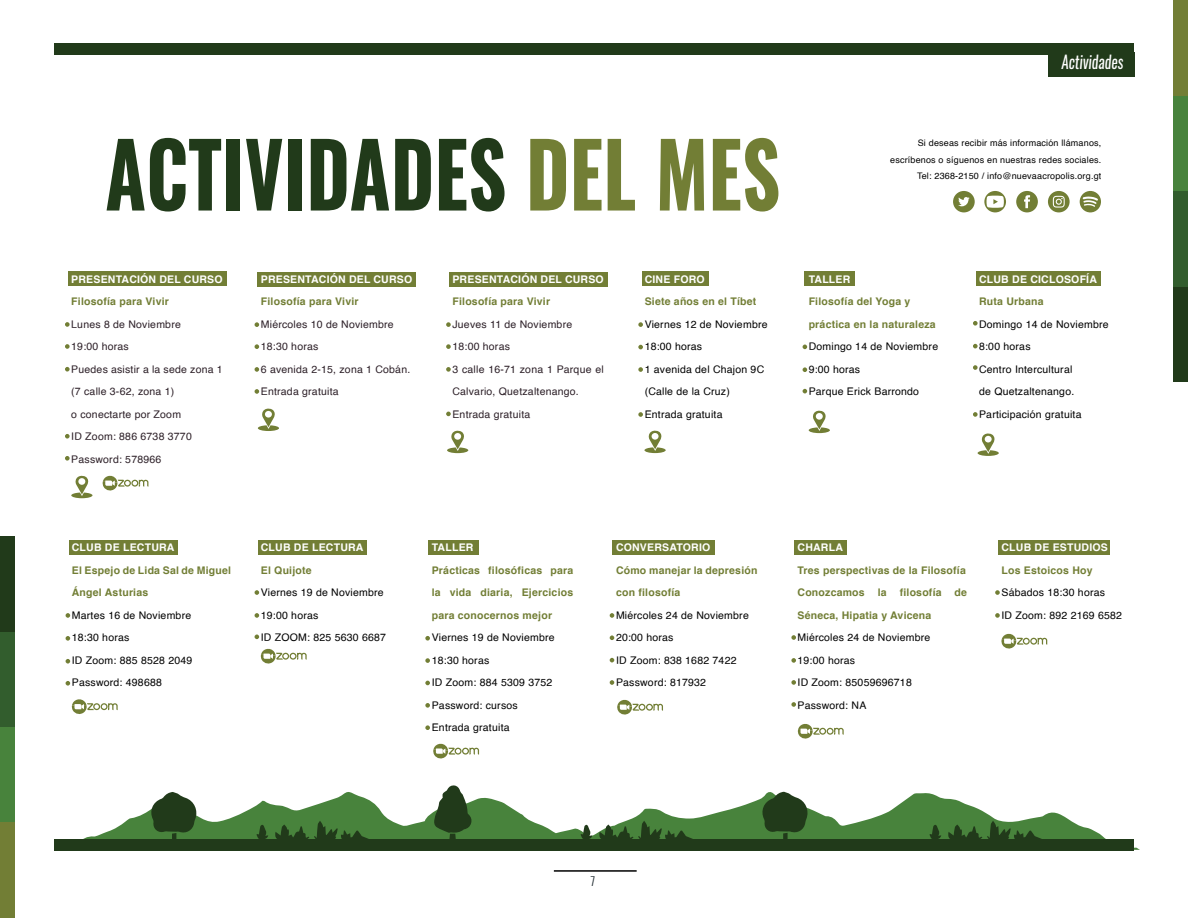
<style>
.page{position:relative;width:1188px;height:918px;background:#fff}
.page>*{position:absolute;margin:0;border:0;box-sizing:border-box;transform-origin:0 0}
.t1{font:700 88.5px "Oswald";color:#213a1a;scale:.85 1}
.t2{font:italic 17.7px "Oswald";color:#fff;scale:.85 1}
.t3{font:300 12px "Oswald";color:#182329}
.t4{font:10.5px/22.5px "Helvetica";letter-spacing:.02em;color:#000}
.t5{font:700 10.5px/22.5px "Helvetica";letter-spacing:.02em;color:#727e35}
.t6{font:10.5px/22.5px "Helvetica";letter-spacing:.02em;color:#2c1f27}
.t7{font:700 10.5px "Helvetica";letter-spacing:.02em;color:#fff}
.t8{font:9px/16.5px "Helvetica";letter-spacing:.02em;color:#000;text-align:right}
.s1{color:#727e35}
</style>
<div class="page">
<div style="left:794px;top:540px;width:53px;height:15px;background:#727e35"></div>
<div style="left:804px;top:272px;width:51px;height:14px;background:#727e35"></div>
<div style="left:976px;top:272px;width:124px;height:14px;background:#727e35"></div>
<div style="left:642px;top:272px;width:67px;height:14px;background:#727e35"></div>
<div style="left:612px;top:540px;width:102px;height:15px;background:#727e35"></div>
<div style="left:428px;top:540px;width:51px;height:15px;background:#727e35"></div>
<div style="left:68px;top:272px;width:158px;height:14px;background:#727e35"></div>
<div style="left:258px;top:272px;width:158px;height:15px;background:#727e35"></div>
<div style="left:54px;top:43px;width:1080px;height:11px;background:#213a1a"></div>
<div style="left:1048px;top:52px;width:86px;height:25px;background:#213a1a"></div>
<svg style="left:72px;top:699px;width:46px;height:15px"></svg>
<svg style="left:261px;top:648px;width:46px;height:16px"></svg>
<svg style="left:1001px;top:633px;width:46px;height:16px"></svg>
<svg style="left:102px;top:475px;width:46px;height:16px"></svg>
<svg style="left:433px;top:743px;width:46px;height:16px"></svg>
<svg style="left:617px;top:699px;width:46px;height:16px"></svg>
<svg style="left:798px;top:724px;width:46px;height:15px"></svg>
<svg style="left:425px;top:636px;width:5px;height:5px"></svg>
<svg style="left:425px;top:658px;width:5px;height:5px"></svg>
<svg style="left:425px;top:681px;width:5px;height:4px"></svg>
<svg style="left:425px;top:703px;width:5px;height:5px"></svg>
<svg style="left:425px;top:725px;width:5px;height:5px"></svg>
<svg style="left:638px;top:345px;width:5px;height:4px"></svg>
<svg style="left:638px;top:322px;width:5px;height:5px"></svg>
<svg style="left:638px;top:367px;width:5px;height:5px"></svg>
<svg style="left:638px;top:412px;width:5px;height:5px"></svg>
<svg style="left:610px;top:613px;width:4px;height:5px"></svg>
<svg style="left:610px;top:635px;width:4px;height:5px"></svg>
<svg style="left:610px;top:658px;width:4px;height:4px"></svg>
<svg style="left:610px;top:680px;width:4px;height:5px"></svg>
<svg style="left:803px;top:367px;width:4px;height:5px"></svg>
<svg style="left:973px;top:321px;width:5px;height:5px"></svg>
<svg style="left:803px;top:389px;width:4px;height:4px"></svg>
<svg style="left:973px;top:344px;width:5px;height:4px"></svg>
<svg style="left:973px;top:365px;width:5px;height:5px"></svg>
<svg style="left:973px;top:412px;width:5px;height:5px"></svg>
<svg style="left:803px;top:345px;width:4px;height:4px"></svg>
<svg style="left:791px;top:635px;width:5px;height:5px"></svg>
<svg style="left:791px;top:658px;width:5px;height:5px"></svg>
<svg style="left:791px;top:680px;width:5px;height:5px"></svg>
<svg style="left:791px;top:702px;width:5px;height:5px"></svg>
<div style="left:69px;top:540px;width:108px;height:15px;background:#727e35"></div>
<div style="left:258px;top:540px;width:108px;height:15px;background:#727e35"></div>
<div style="left:999px;top:540px;width:111px;height:15px;background:#727e35"></div>
<svg style="left:65px;top:322px;width:5px;height:5px"></svg>
<svg style="left:255px;top:322px;width:4px;height:5px"></svg>
<svg style="left:65px;top:367px;width:5px;height:5px"></svg>
<svg style="left:255px;top:367px;width:4px;height:5px"></svg>
<svg style="left:65px;top:344px;width:5px;height:5px"></svg>
<svg style="left:255px;top:344px;width:4px;height:5px"></svg>
<svg style="left:65px;top:434px;width:5px;height:5px"></svg>
<svg style="left:65px;top:456px;width:5px;height:5px"></svg>
<svg style="left:255px;top:389px;width:4px;height:5px"></svg>
<svg style="left:66px;top:659px;width:4px;height:5px"></svg>
<svg style="left:255px;top:635px;width:4px;height:4px"></svg>
<svg style="left:66px;top:636px;width:4px;height:5px"></svg>
<svg style="left:255px;top:613px;width:4px;height:5px"></svg>
<svg style="left:995px;top:613px;width:5px;height:5px"></svg>
<svg style="left:66px;top:613px;width:4px;height:5px"></svg>
<svg style="left:255px;top:590px;width:4px;height:5px"></svg>
<svg style="left:995px;top:590px;width:5px;height:5px"></svg>
<svg style="left:66px;top:681px;width:4px;height:5px"></svg>
<svg style="left:83px;top:791px;width:1057px;height:59px"></svg>
<svg style="left:149px;top:792px;width:50px;height:47px"></svg>
<svg style="left:760px;top:792px;width:50px;height:47px;background:#416139"></svg>
<svg style="left:434px;top:785px;width:38px;height:54px"></svg>
<svg style="left:274px;top:821px;width:95px;height:18px;background:#3b6a30"></svg>
<svg style="left:256px;top:825px;width:12px;height:14px"></svg>
<svg style="left:599px;top:821px;width:94px;height:18px;background:#48733f"></svg>
<svg style="left:581px;top:825px;width:11px;height:14px"></svg>
<svg style="left:948px;top:821px;width:94px;height:18px;background:#3c6b31"></svg>
<svg style="left:929px;top:825px;width:12px;height:14px"></svg>
<div style="left:54px;top:839px;width:1080px;height:11px;background:#213a1a"></div>
<hr style="left:554px;top:870px;width:83px;height:2px;background:#000">
<svg style="left:71px;top:476px;width:21px;height:22px"></svg>
<svg style="left:258px;top:408px;width:21px;height:23px"></svg>
<svg style="left:644px;top:430px;width:22px;height:23px"></svg>
<svg style="left:809px;top:410px;width:21px;height:23px"></svg>
<svg style="left:978px;top:433px;width:21px;height:23px"></svg>
<svg style="left:953px;top:191px;width:22px;height:21px"></svg>
<svg style="left:1016px;top:191px;width:22px;height:21px"></svg>
<svg style="left:1048px;top:191px;width:22px;height:21px"></svg>
<svg style="left:984px;top:191px;width:22px;height:21px"></svg>
<svg style="left:1080px;top:191px;width:21px;height:21px"></svg>
<div style="left:0;top:537px;width:15px;height:95px;background:#213a1a"></div>
<div style="left:0;top:632px;width:15px;height:95px;background:#325d2d"></div>
<div style="left:0;top:727px;width:15px;height:96px;background:#48833c"></div>
<div style="left:0;top:823px;width:15px;height:95px;background:#727e35"></div>
<div style="left:1173px;top:286px;width:15px;height:96px;background:#213a1a"></div>
<div style="left:1173px;top:191px;width:15px;height:95px;background:#325d2d"></div>
<div style="left:1173px;top:96px;width:15px;height:95px;background:#48833c"></div>
<div style="left:1173px;top:0;width:15px;height:96px;background:#727e35"></div>
<div style="left:449px;top:272px;width:158px;height:14px;background:#727e35"></div>
<svg style="left:446px;top:322px;width:5px;height:5px"></svg>
<svg style="left:446px;top:367px;width:5px;height:5px"></svg>
<svg style="left:446px;top:344px;width:5px;height:5px"></svg>
<svg style="left:446px;top:412px;width:5px;height:4px"></svg>
<svg style="left:447px;top:430px;width:21px;height:23px"></svg>
<h1 class="t1" style="left:105px;top:113px;width:796px">ACTIVIDADES <span class="s1">DEL MES</span></h1>
<p class="t7" style="left:71px;top:271px;width:153px">PRESENTACIÓN DEL CURSO</p>
<p class="t5" style="left:71px;top:290px;width:99px">Filosofía para Vivir</p>
<p class="t6" style="left:71px;top:313px;width:153px">Lunes 8 de Noviembre<br>19:00 horas<br>Puedes asistir a la sede zona 1 (7 calle 3-62, zona 1)<br>o conectarte por Zoom<br>ID Zoom: 886 6738 3770<br>Password: 578966</p>
<p class="t7" style="left:261px;top:271px;width:153px">PRESENTACIÓN DEL CURSO</p>
<p class="t5" style="left:261px;top:291px;width:99px">Filosofía para Vivir</p>
<p class="t6" style="left:261px;top:313px;width:151px">Miércoles 10 de Noviembre<br>18:30 horas<br>6 avenida 2-15, zona 1 Cobán.<br>Entrada gratuita</p>
<p class="t7" style="left:452px;top:271px;width:153px">PRESENTACIÓN DEL CURSO</p>
<p class="t5" style="left:452px;top:291px;width:99px">Filosofía para Vivir</p>
<p class="t6" style="left:452px;top:313px;width:153px">Jueves 11 de Noviembre<br>18:00 horas<br>3 calle 16-71 zona 1 Parque el<br>Calvario, Quetzaltenango.<br>Entrada gratuita</p>
<p class="t7" style="left:645px;top:271px;width:62px">CINE FORO</p>
<p class="t5" style="left:645px;top:291px;width:113px">Siete años en el Tíbet</p>
<p class="t4" style="left:645px;top:313px;width:124px">Viernes 12 de Noviembre<br>18:00 horas<br>1 avenida del Chajon 9C (Calle de la Cruz)<br>Entrada gratuita</p>
<h2 class="t2" style="left:1061px;top:50px;width:74px">Actividades</h2>
<p class="t8" style="left:890px;top:135px;width:213px">Si deseas recibir más información llámanos, escríbenos o síguenos en nuestras redes sociales.<br>Tel: 2368-2150 / info@nuevaacropolis.org.gt</p>
<p class="t7" style="left:809px;top:270px;width:43px">TALLER</p>
<p class="t5" style="left:809px;top:290px;width:129px">Filosofía del Yoga y práctica en la naturaleza</p>
<p class="t4" style="left:809px;top:336px;width:131px">Domingo 14 de Noviembre<br>9:00 horas<br>Parque Erick Barrondo</p>
<p class="t7" style="left:979px;top:270px;width:119px">CLUB DE CICLOSOFÍA</p>
<p class="t5" style="left:979px;top:290px;width:66px">Ruta Urbana</p>
<p class="t4" style="left:979px;top:313px;width:131px">Domingo 14 de Noviembre<br>8:00 horas<br>Centro Intercultural<br>de Quetzaltenango.<br>Participación gratuita</p>
<p class="t7" style="left:72px;top:539px;width:104px">CLUB DE LECTURA</p>
<p class="t5" style="left:72px;top:559px;width:161px">El Espejo de Lida Sal de Miguel<br>Ángel Asturias</p>
<p class="t4" style="left:72px;top:604px;width:122px">Martes 16 de Noviembre<br>18:30 horas<br>ID Zoom: 885 8528 2049<br>Password: 498688</p>
<p class="t7" style="left:261px;top:539px;width:104px">CLUB DE LECTURA</p>
<p class="t5" style="left:261px;top:559px;width:52px">El Quijote</p>
<p class="t4" style="left:261px;top:581px;width:127px">Viernes 19 de Noviembre<br>19:00 horas<br>ID ZOOM: 825 5630 6687</p>
<p class="t7" style="left:432px;top:539px;width:43px">TALLER</p>
<p class="t5" style="left:432px;top:559px;width:143px;text-align:justify">Prácticas filosóficas para la vida diaria, Ejercicios para conocernos mejor</p>
<p class="t4" style="left:432px;top:627px;width:124px">Viernes 19 de Noviembre<br>18:30 horas<br>ID Zoom: 884 5309 3752<br>Password: cursos<br>Entrada gratuita</p>
<p class="t7" style="left:616px;top:539px;width:96px">CONVERSATORIO</p>
<p class="t5" style="left:616px;top:559px;width:143px">Cómo manejar la depresión con filosofía</p>
<p class="t4" style="left:616px;top:604px;width:134px">Miércoles 24 de Noviembre<br>20:00 horas<br>ID Zoom: 838 1682 7422<br>Password: 817932</p>
<p class="t7" style="left:798px;top:539px;width:47px">CHARLA</p>
<p class="t5" style="left:798px;top:559px;width:171px;text-align:justify">Tres perspectivas de la Filosofía Conozcamos la filosofía de Séneca, Hipatia y Avicena</p>
<p class="t4" style="left:798px;top:626px;width:134px">Miércoles 24 de Noviembre<br>19:00 horas<br>ID Zoom: 85059696718<br>Password: NA</p>
<p class="t7" style="left:1001px;top:539px;width:108px">CLUB DE ESTUDIOS</p>
<p class="t5" style="left:1001px;top:559px;width:93px">Los Estoicos Hoy</p>
<p class="t4" style="left:1001px;top:581px;width:122px">Sábados 18:30 horas<br>ID Zoom: 892 2169 6582</p>
<p class="t3" style="left:590px;top:873px;width:7px">7</p>
</div>
